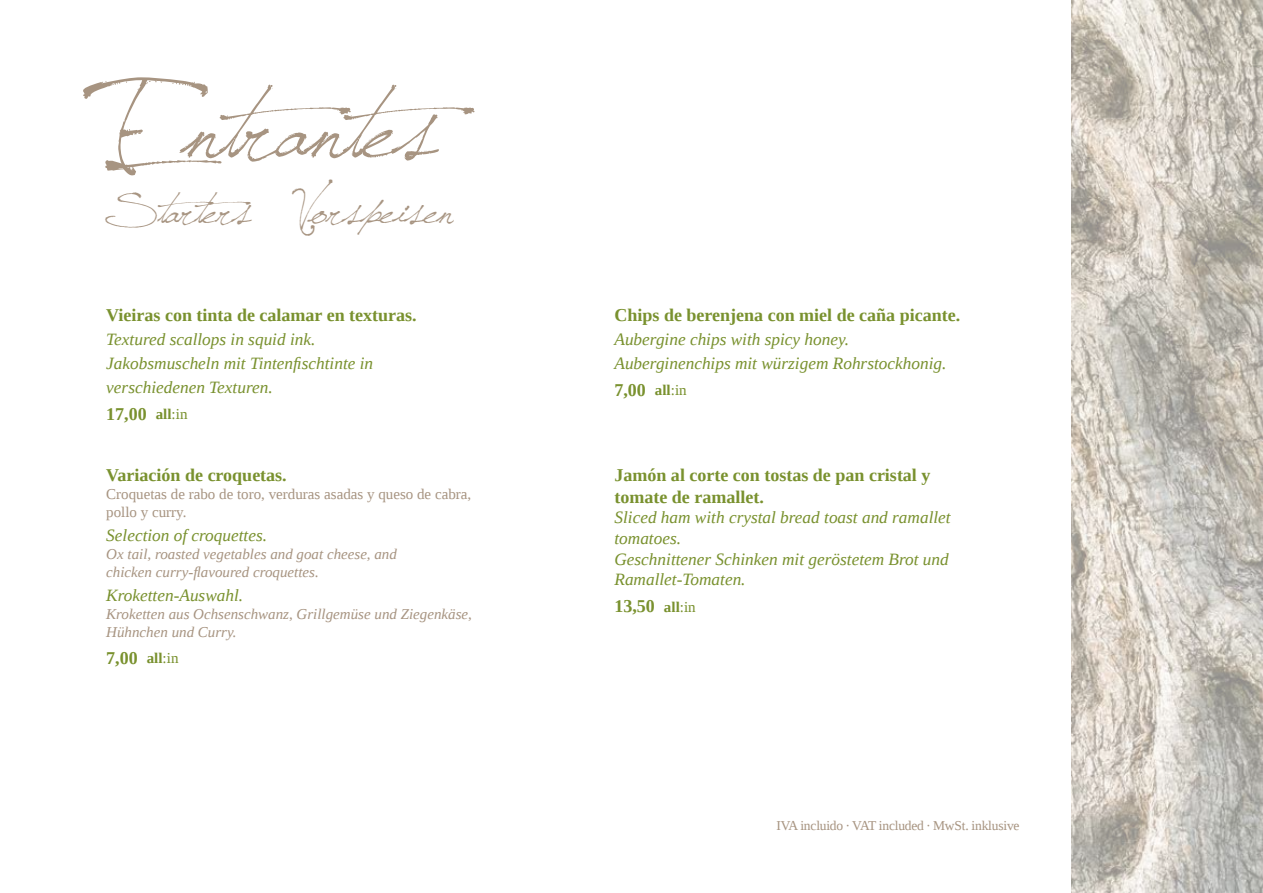
<style>
.page{position:relative;width:1263px;height:893px;background:#fff}
.page>*{position:absolute;margin:0;border:0;box-sizing:border-box;transform-origin:0 0}
.t1{font:112.5px "Jellyka Saint Andrews Queen";color:#a79481}
.t2{font:48px "Jellyka Saint Andrews Queen";color:#a79481}
.t3{font:700 18px/21.6px "Liberation Serif";color:#79912e}
.t4{font:italic 17.25px/20.7px "Liberation Serif";color:#79912e}
.t5{font:italic 15px/18px "Liberation Serif";color:#a79481}
.t6{font:15px/18px "Liberation Serif";color:#a79481}
.t7{font:13.5px "Liberation Serif";letter-spacing:-.015em;color:#a79481}
.s1{font-size:15px}
.s2{font-weight:400;font-size:15px}
</style>
<div class="page">
<svg style="left:1071px;top:0;width:192px;height:893px;background:#cbc6bd"></svg>
<h1 class="t1" style="left:106px;top:52px;width:371px">Entrantes</h1>
<h2 class="t2" style="left:106px;top:179px;width:348px">Starters Vorspeisen</h2>
<p class="t3" style="left:106px;top:304px;width:312px">Vieiras con tinta de calamar en texturas.</p>
<p class="t4" style="left:106px;top:327px;width:268px;line-height:24px">Textured scallops in squid ink.<br>Jakobsmuscheln mit Tintenfischtinte in verschiedenen Texturen.</p>
<p class="t3" style="left:106px;top:403px;width:83px">17,00 <span class="s1">all</span><span class="s2">:in</span></p>
<p class="t3" style="left:106px;top:464px;width:182px">Variación de croquetas.</p>
<p class="t6" style="left:106px;top:485px;width:366px">Croquetas de rabo de toro, verduras asadas y queso de cabra, pollo y curry.</p>
<p class="t4" style="left:106px;top:525px;width:162px">Selection of croquettes.</p>
<p class="t5" style="left:106px;top:545px;width:292px">Ox tail, roasted vegetables and goat cheese, and chicken curry-flavoured croquettes.</p>
<p class="t4" style="left:106px;top:585px;width:138px">Kroketten-Auswahl.</p>
<p class="t5" style="left:106px;top:605px;width:367px">Kroketten aus Ochsenschwanz, Grillgemüse und Ziegenkäse,<br>Hühnchen und Curry.</p>
<p class="t3" style="left:106px;top:647px;width:74px">7,00 <span class="s1">all</span><span class="s2">:in</span></p>
<p class="t3" style="left:614px;top:304px;width:347px">Chips de berenjena con miel de caña picante.</p>
<p class="t4" style="left:614px;top:327px;width:333px;line-height:24px">Aubergine chips with spicy honey.<br>Auberginenchips mit würzigem Rohrstockhonig.</p>
<p class="t3" style="left:614px;top:379px;width:74px">7,00 <span class="s1">all</span><span class="s2">:in</span></p>
<p class="t3" style="left:614px;top:464px;width:317px">Jamón al corte con tostas de pan cristal y tomate de ramallet.</p>
<p class="t4" style="left:614px;top:507px;width:338px">Sliced ham with crystal bread toast and ramallet tomatoes.<br>Geschnittener Schinken mit geröstetem Brot und<br>Ramallet-Tomaten.</p>
<p class="t3" style="left:614px;top:595px;width:83px">13,50 <span class="s1">all</span><span class="s2">:in</span></p>
<p class="t7" style="left:776px;top:817px;width:245px">IVA incluido · VAT included · MwSt. inklusive</p>
</div>
